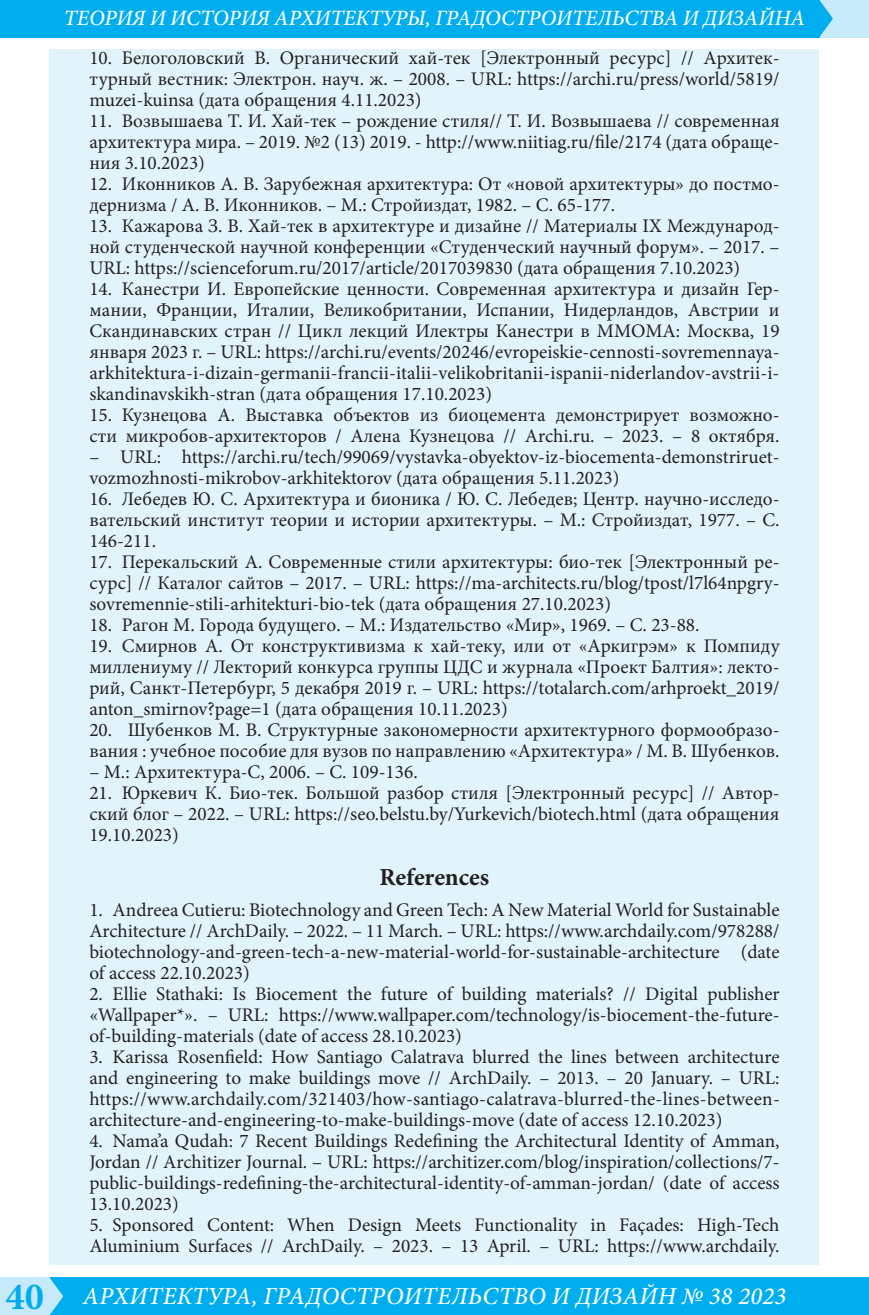
<style>
.page{position:relative;width:869px;height:1315px;background:#fff}
.page>*{position:absolute;margin:0;border:0;box-sizing:border-box;transform-origin:0 0}
.t1{font:italic 500 24.5px "Minion Pro";letter-spacing:.01em;color:#fff}
.Литература_заголовок{font:700 24.5px "Minion Pro";letter-spacing:-.005em;color:#231f20}
.t2{font:italic 500 21.88px "Minion Pro";letter-spacing:-.01em;color:#fff}
.t3{font:19.25px/21px "Minion Pro";color:#231f20;text-align:justify}
.s1{font-weight:700;font-style:normal;font-size:38.5px;color:#00aeef}
</style>
<div class="page">
<div style="left:46px;top:1277px;width:822px;height:38px;background:#00aeef"></div>
<div style="left:819px;top:0;width:49px;height:37px;background:#c6eafa"></div>
<div style="left:0;top:1277px;width:50px;height:38px;background:#c6eafa"></div>
<div style="left:0;top:0;width:819px;height:37px;background:#00aeef"></div>
<svg style="left:50px;top:1278px;width:13px;height:37px"></svg>
<svg style="left:819px;top:0;width:13px;height:37px"></svg>
<div style="left:50px;top:50px;width:769px;height:1215px;background:#e1f4fc"></div>
<p class="t2" style="left:64px;top:3px;width:742px">ТЕОРИЯ И ИСТОРИЯ АРХИТЕКТУРЫ, ГРАДОСТРОИТЕЛЬСТВА И ДИЗАЙНА</p>
<p class="t3" style="left:89px;top:47px;width:691px">10. Белоголовский В. Органический хай-тек [Электронный ресурс] // Архитек&shy;турный вестник: Электрон. науч. ж. – 2008. – URL: https://archi.ru/press/world/5819/ muzei-kuinsa (дата обращения 4.11.2023)</p>
<p class="t3" style="left:89px;top:110px;width:691px">11. Возвышаева Т. И. Хай-тек – рождение стиля// Т. И. Возвышаева // современная архитектура мира. – 2019. №2 (13) 2019. - http://www.niitiag.ru/file/2174 (дата обраще&shy;ния 3.10.2023)</p>
<p class="t3" style="left:89px;top:173px;width:691px">12. Иконников А. В. Зарубежная архитектура: От «новой архитектуры» до постмо&shy;дернизма / А. В. Иконников. – М.: Стройиздат, 1982. – С. 65-177.</p>
<p class="t3" style="left:89px;top:215px;width:691px">13. Кажарова З. В. Хай-тек в архитектуре и дизайне // Материалы IX Международ&shy;ной студенческой научной конференции «Студенческий научный форум». – 2017. – URL: https://scienceforum.ru/2017/article/2017039830 (дата обращения 7.10.2023)</p>
<p class="t3" style="left:89px;top:278px;width:691px">14. Канестри И. Европейские ценности. Современная архитектура и дизайн Гер&shy;мании, Франции, Италии, Великобритании, Испании, Нидерландов, Австрии и Скандинавских стран // Цикл лекций Илектры Канестри в ММОМА: Москва, 19 января 2023 г. – URL: https://archi.ru/events/20246/evropeiskie-cennosti-sovremennaya&shy;arkhitektura-i-dizain-germanii-francii-italii-velikobritanii-ispanii-niderlandov-avstrii-i&shy;skandinavskikh-stran (дата обращения 17.10.2023)</p>
<p class="t3" style="left:89px;top:404px;width:691px">15. Кузнецова А. Выставка объектов из биоцемента демонстрирует возможно&shy;сти микробов-архитекторов / Алена Кузнецова // Archi.ru. – 2023. – 8 октября.</p>
<p class="t3" style="left:89px;top:446px;width:691px">– URL: https://archi.ru/tech/99069/vystavka-obyektov-iz-biocementa-demonstriruet&shy;vozmozhnosti-mikrobov-arkhitektorov (дата обращения 5.11.2023)</p>
<p class="t3" style="left:89px;top:488px;width:691px">16. Лебедев Ю. С. Архитектура и бионика / Ю. С. Лебедев; Центр. научно-исследо&shy;вательский институт теории и истории архитектуры. – М.: Стройиздат, 1977. – С.<br>146-211.</p>
<p class="t3" style="left:89px;top:551px;width:691px">17. Перекальский А. Современные стили архитектуры: био-тек [Электронный ре&shy;сурс] // Каталог сайтов – 2017. – URL: https://ma-architects.ru/blog/tpost/l7l64npgry&shy;sovremennie-stili-arhitekturi-bio-tek (дата обращения 27.10.2023)</p>
<p class="t3" style="left:89px;top:614px;width:611px">18. Рагон М. Города будущего. – М.: Издательство «Мир», 1969. – С. 23-88.</p>
<p class="t3" style="left:89px;top:635px;width:691px">19. Смирнов А. От конструктивизма к хай-теку, или от «Аркигрэм» к Помпиду миллениуму // Лекторий конкурса группы ЦДС и журнала «Проект Балтия»: лекто&shy;рий, Санкт-Петербург, 5 декабря 2019 г. – URL: https://totalarch.com/arhproekt_2019/ anton_smirnov?page=1 (дата обращения 10.11.2023)</p>
<p class="t3" style="left:89px;top:719px;width:691px">20. Шубенков М. В. Структурные закономерности архитектурного формообразо&shy;вания : учебное пособие для вузов по направлению «Архитектура» / М. В. Шубенков.</p>
<p class="t3" style="left:89px;top:761px;width:330px">– М.: Архитектура-С, 2006. – С. 109-136.</p>
<p class="t3" style="left:89px;top:782px;width:691px">21. Юркевич К. Био-тек. Большой разбор стиля [Электронный ресурс] // Автор&shy;ский блог – 2022. – URL: https://seo.belstu.by/Yurkevich/biotech.html (дата обращения 19.10.2023)</p>
<p class="Литература_заголовок" style="left:379px;top:860px;width:111px">References</p>
<p class="t3" style="left:89px;top:899px;width:691px">1. Andreea Cutieru: Biotechnology and Green Tech: A New Material World for Sustainable Architecture // ArchDaily. – 2022. – 11 March. – URL: https://www.archdaily.com/978288/ biotechnology-and-green-tech-a-new-material-world-for-sustainable-architecture (date of access 22.10.2023)</p>
<p class="t3" style="left:89px;top:983px;width:691px">2. Ellie Stathaki: Is Biocement the future of building materials? // Digital publisher «Wallpaper*». – URL: https://www.wallpaper.com/technology/is-biocement-the-future&shy;of-building-materials (date of access 28.10.2023)</p>
<p class="t3" style="left:89px;top:1046px;width:691px">3. Karissa Rosenfield: How Santiago Calatrava blurred the lines between architecture and engineering to make buildings move // ArchDaily. – 2013. – 20 January. – URL: https://www.archdaily.com/321403/how-santiago-calatrava-blurred-the-lines-between&shy;architecture-and-engineering-to-make-buildings-move (date of access 12.10.2023)</p>
<p class="t3" style="left:89px;top:1130px;width:691px">4. Nama’a Qudah: 7 Recent Buildings Redefining the Architectural Identity of Amman, Jordan // Architizer Journal. – URL: https://architizer.com/blog/inspiration/collections/7- public-buildings-redefining-the-architectural-identity-of-amman-jordan/ (date of access 13.10.2023)</p>
<p class="t3" style="left:89px;top:1214px;width:691px">5. Sponsored Content: When Design Meets Functionality in Façades: High-Tech<br>Aluminium Surfaces // ArchDaily. – 2023. – 13 April. – URL: https://www.archdaily.</p>
<p class="t1" style="left:6px;top:1279px;width:781px"><span class="s1">40</span> АРХИТЕКТУРА, ГРАДОСТРОИТЕЛЬСТВО И ДИЗАЙН № 38 2023</p>
</div>
